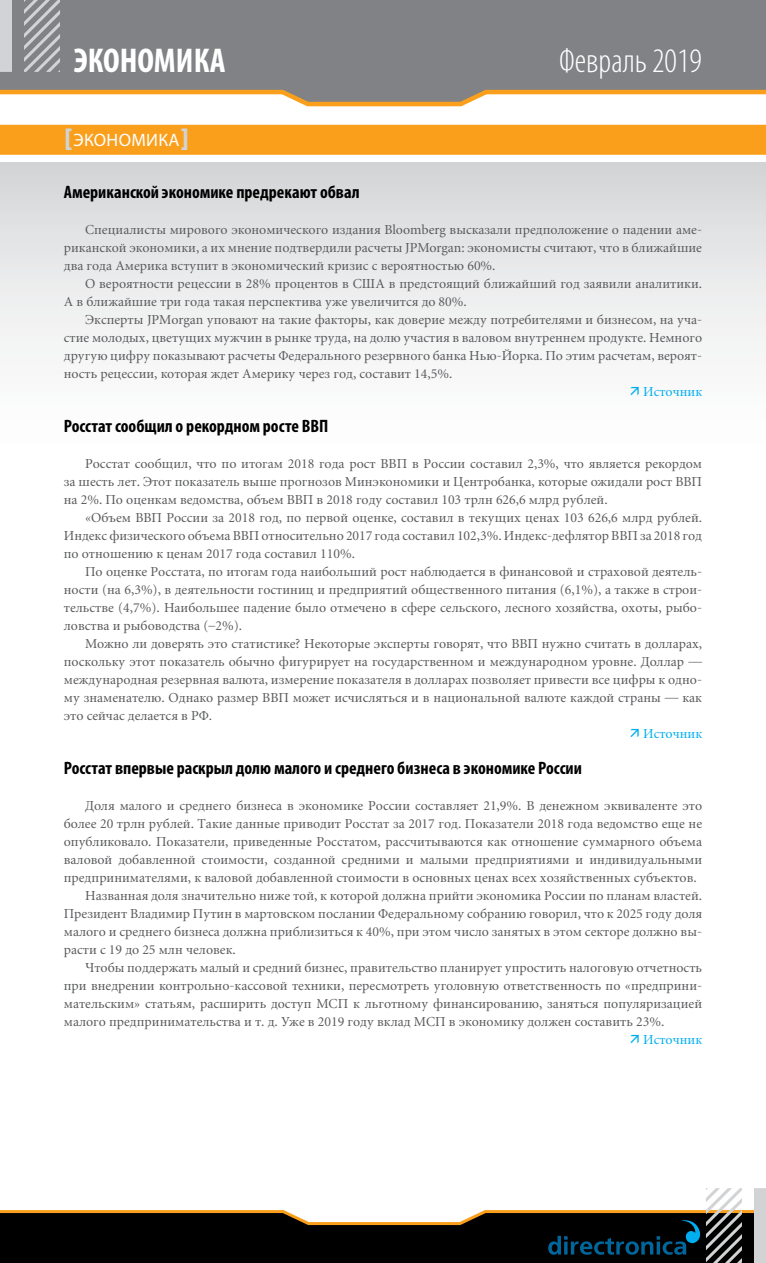
<style>
.page{position:relative;width:766px;height:1263px;background:#fff}
.page>*{position:absolute;margin:0;border:0;box-sizing:border-box;transform-origin:0 0}
.t1{font:300 condensed 34.5px "Myriad Pro";color:#fff}
.t2{font:700 condensed 34.5px "Myriad Pro";color:#fff}
.t3{font:700 condensed 18px "Myriad Pro";color:#000}
.t4{font:18px "Myriad Pro";letter-spacing:.02em;color:#fff}
.t5{font:13.5px/18px "Miniature";color:#58595b;text-align:justify}
.t6{font:13.5px "Miniature";color:#00aeef}
.s1{font-weight:900;font-size:27px;color:#d1d3d4}
</style>
<div class="page">
<svg style="left:0;top:0;width:765px;height:107px;background:#918f8c"></svg>
<svg style="left:0;top:1210px;width:548px;height:53px;background:#201b14"></svg>
<div style="left:0;top:125px;width:765px;height:30px;background:#f99f1c"></div>
<svg style="left:0;top:162px;width:765px;height:189px"></svg>
<svg style="left:0;top:0;width:60px;height:72px;background:#a1a3a5"></svg>
<svg style="left:548px;top:1188px;width:217px;height:75px"></svg>
<h1 class="t2" style="left:74px;top:39px;width:153px">ЭКОНОМИКА</h1>
<h1 class="t1" style="left:559px;top:42px;width:144px">Февраль 2019</h1>
<h2 class="t4" style="left:64px;top:129px;width:126px"><span class="s1">[</span>ЭКОНОМИКА<span class="s1">]</span></h2>
<h2 class="t3" style="left:64px;top:181px;width:297px">Американской экономике предрекают обвал</h2>
<p class="t5" style="left:64px;top:221px;width:639px;text-indent:21px">Специалисты мирового экономического издания Bloomberg высказали предположение о падении аме&shy;риканской экономики, а их мнение подтвердили расчеты JPMorgan: экономисты считают, что в ближайшие два года Америка вступит в экономический кризис с вероятностью 60%.</p>
<p class="t5" style="left:64px;top:275px;width:639px;text-indent:21px">О вероятности рецессии в 28% процентов в США в предстоящий ближайший год заявили аналитики.<br>А в ближайшие три года такая перспектива уже увеличится до 80%.</p>
<p class="t5" style="left:64px;top:311px;width:639px;text-indent:21px">Эксперты JPMorgan уповают на такие факторы, как доверие между потребителями и бизнесом, на уча&shy;стие молодых, цветущих мужчин в рынке труда, на долю участия в валовом внутреннем продукте. Немного другую цифру показывают расчеты Федерального резервного банка Нью-Йорка. По этим расчетам, вероят&shy;ность рецессии, которая ждет Америку через год, составит 14,5%.</p>
<p class="t6" style="left:643px;top:385px;width:60px">Источник</p>
<h2 class="t3" style="left:64px;top:415px;width:266px">Росстат сообщил о рекордном росте ВВП</h2>
<p class="t5" style="left:64px;top:455px;width:639px;text-indent:21px">Росстат сообщил, что по итогам 2018 года рост ВВП в России составил 2,3%, что является рекордом за шесть лет. Этот показатель выше прогнозов Минэкономики и Центробанка, которые ожидали рост ВВП на 2%. По оценкам ведомства, объем ВВП в 2018 году составил 103 трлн 626,6 млрд рублей.</p>
<p class="t5" style="left:64px;top:509px;width:639px;text-indent:21px">«Объем ВВП России за 2018 год, по первой оценке, составил в текущих ценах 103 626,6 млрд рублей.<br>Индекс физического объема ВВП относительно 2017 года составил 102,3%. Индекс-дефлятор ВВП за 2018 год по отношению к ценам 2017 года составил 110%.</p>
<p class="t5" style="left:64px;top:563px;width:639px;text-indent:21px">По оценке Росстата, по итогам года наибольший рост наблюдается в финансовой и страховой деятель&shy;ности (на 6,3%), в деятельности гостиниц и предприятий общественного питания (6,1%), а также в строи&shy;тельстве (4,7%). Наибольшее падение было отмечено в сфере сельского, лесного хозяйства, охоты, рыбо&shy;ловства и рыбоводства (–2%).</p>
<p class="t5" style="left:64px;top:635px;width:639px;text-indent:21px">Можно ли доверять это статистике? Некоторые эксперты говорят, что ВВП нужно считать в долларах, поскольку этот показатель обычно фигурирует на государственном и международном уровне. Доллар — международная резервная валюта, измерение показателя в долларах позволяет привести все цифры к одно&shy;му знаменателю. Однако размер ВВП может исчисляться и в национальной валюте каждой страны — как это сейчас делается в РФ.</p>
<p class="t6" style="left:643px;top:727px;width:60px">Источник</p>
<h2 class="t3" style="left:64px;top:757px;width:519px">Росстат впервые раскрыл долю малого и среднего бизнеса в экономике России</h2>
<p class="t5" style="left:85px;top:797px;width:618px">Доля малого и среднего бизнеса в экономике России составляет 21,9%. В денежном эквиваленте это</p>
<p class="t5" style="left:64px;top:815px;width:639px">более 20 трлн рублей. Такие данные приводит Росстат за 2017 год. Показатели 2018 года ведомство еще не</p>
<p class="t5" style="left:64px;top:833px;width:639px">опубликовало. Показатели, приведенные Росстатом, рассчитываются как отношение суммарного объема</p>
<p class="t5" style="left:64px;top:851px;width:639px">валовой добавленной стоимости, созданной средними и малыми предприятиями и индивидуальными</p>
<p class="t5" style="left:64px;top:869px;width:634px">предпринимателями, к валовой добавленной стоимости в основных ценах всех хозяйственных субъектов.</p>
<p class="t5" style="left:85px;top:887px;width:618px">Названная доля значительно ниже той, к которой должна прийти экономика России по планам властей.</p>
<p class="t5" style="left:64px;top:905px;width:639px">Президент Владимир Путин в мартовском послании Федеральному собранию говорил, что к 2025 году доля</p>
<p class="t5" style="left:64px;top:923px;width:639px">малого и среднего бизнеса должна приблизиться к 40%, при этом число занятых в этом секторе должно вы-</p>
<p class="t5" style="left:64px;top:941px;width:173px">расти с 19 до 25 млн человек.</p>
<p class="t5" style="left:85px;top:959px;width:618px">Чтобы поддержать малый и средний бизнес, правительство планирует упростить налоговую отчетность</p>
<p class="t5" style="left:64px;top:977px;width:639px">при внедрении контрольно-кассовой техники, пересмотреть уголовную ответственность по «предприни-</p>
<p class="t5" style="left:64px;top:995px;width:639px">мательским» статьям, расширить доступ МСП к льготному финансированию, заняться популяризацией</p>
<p class="t5" style="left:64px;top:1013px;width:601px">малого предпринимательства и т. д. Уже в 2019 году вклад МСП в экономику должен составить 23%.</p>
<p class="t6" style="left:643px;top:1033px;width:60px">Источник</p>
</div>
